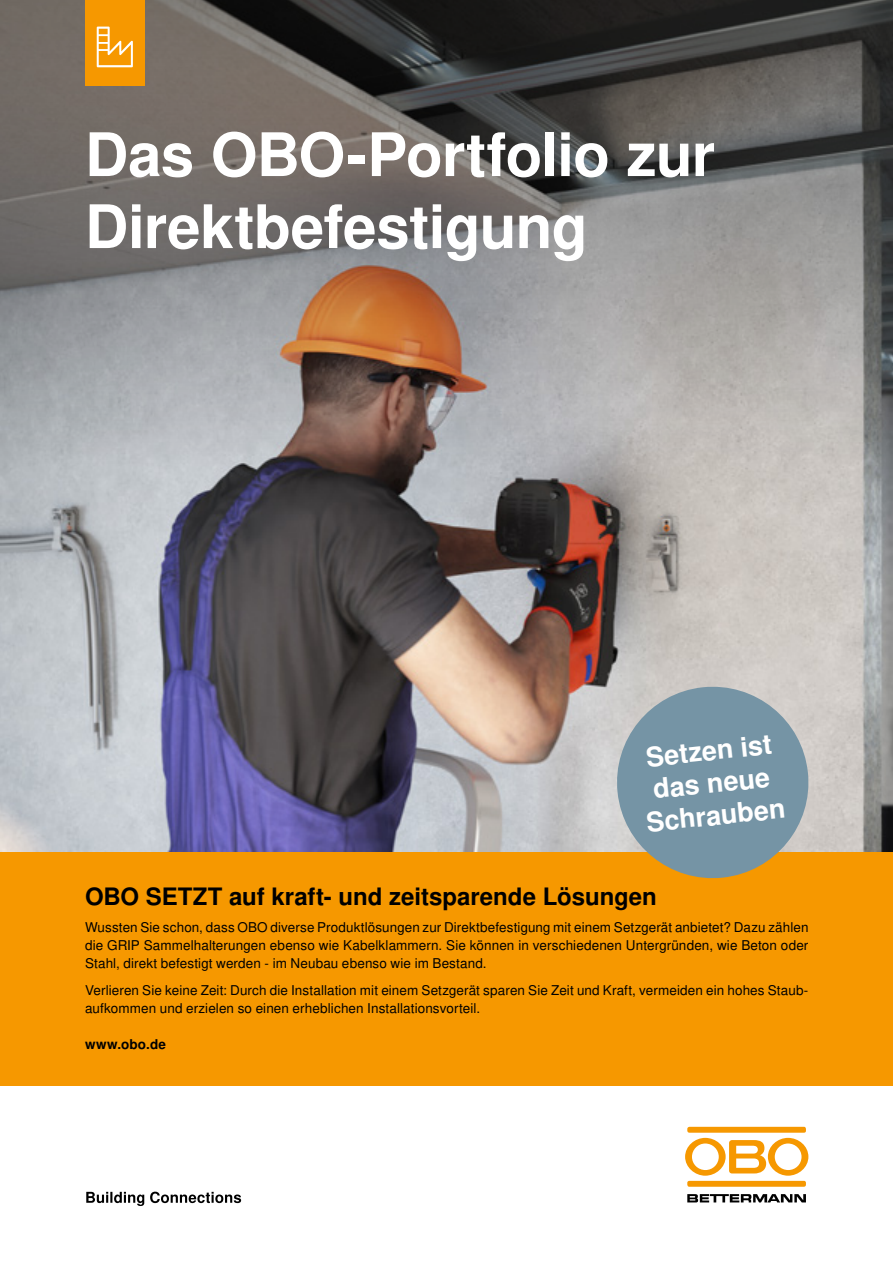
<style>
.page{position:relative;width:893px;height:1263px;background:#fff}
.page>*{position:absolute;margin:0;border:0;box-sizing:border-box;transform-origin:0 0}
.t1{font:700 60px/72px "Nimbus San L";letter-spacing:-.01em;color:#fff}
.t2{font:700 27px/32.4px "Nimbus San L";color:#fff;text-align:center}
.t3{font:700 24px "Nimbus San L";color:#000}
.t4{font:13.5px/18px "Nimbus San L";letter-spacing:.01em;color:#000;text-align:justify}
.t5{font:700 13.5px "Nimbus San L";letter-spacing:.02em;color:#000}
</style>
<div class="page">
<div style="left:0;top:0;width:893px;height:1085px;background:#f69800"></div>
<svg style="left:86px;top:1191px;width:155px;height:15px"></svg>
<svg style="left:685px;top:1127px;width:123px;height:60px"></svg>
<svg style="left:687px;top:1194px;width:119px;height:8px"></svg>
<img style="left:0;top:500px;width:893px;height:351px">
<svg style="left:0;top:0;width:893px;height:500px"></svg>
<svg style="left:612px;top:682px;width:201px;height:197px"></svg>
<div style="left:85px;top:0;width:60px;height:85px;background:#f69800"></div>
<svg style="left:97px;top:27px;width:36px;height:40px"></svg>
<h1 class="t1" style="left:85px;top:121px;width:632px">Das OBO-Portfolio zur<br>Direktbefestigung</h1>
<h2 class="t2" style="left:638px;top:742px;width:141px;rotate:-6deg">Setzen ist das neue<br>Schrauben</h2>
<h3 class="t3" style="left:85px;top:882px;width:573px">OBO SETZT auf kraft- und zeitsparende Lösungen</h3>
<p class="t4" style="left:85px;top:919px;width:725px">Wussten Sie schon, dass OBO diverse Produktlösungen zur Direktbefestigung mit einem Setzgerät anbietet? Dazu zählen die GRIP Sammelhalterungen ebenso wie Kabelklammern. Sie können in verschiedenen Untergründen, wie Beton oder Stahl, direkt befestigt werden - im Neubau ebenso wie im Bestand.</p>
<p class="t4" style="left:85px;top:982px;width:725px">Verlieren Sie keine Zeit: Durch die Installation mit einem Setzgerät sparen Sie Zeit und Kraft, vermeiden ein hohes Staub&shy;aufkommen und erzielen so einen erheblichen Installationsvorteil.</p>
<p class="t5" style="left:85px;top:1036px;width:83px">www.obo.de</p>
</div>
